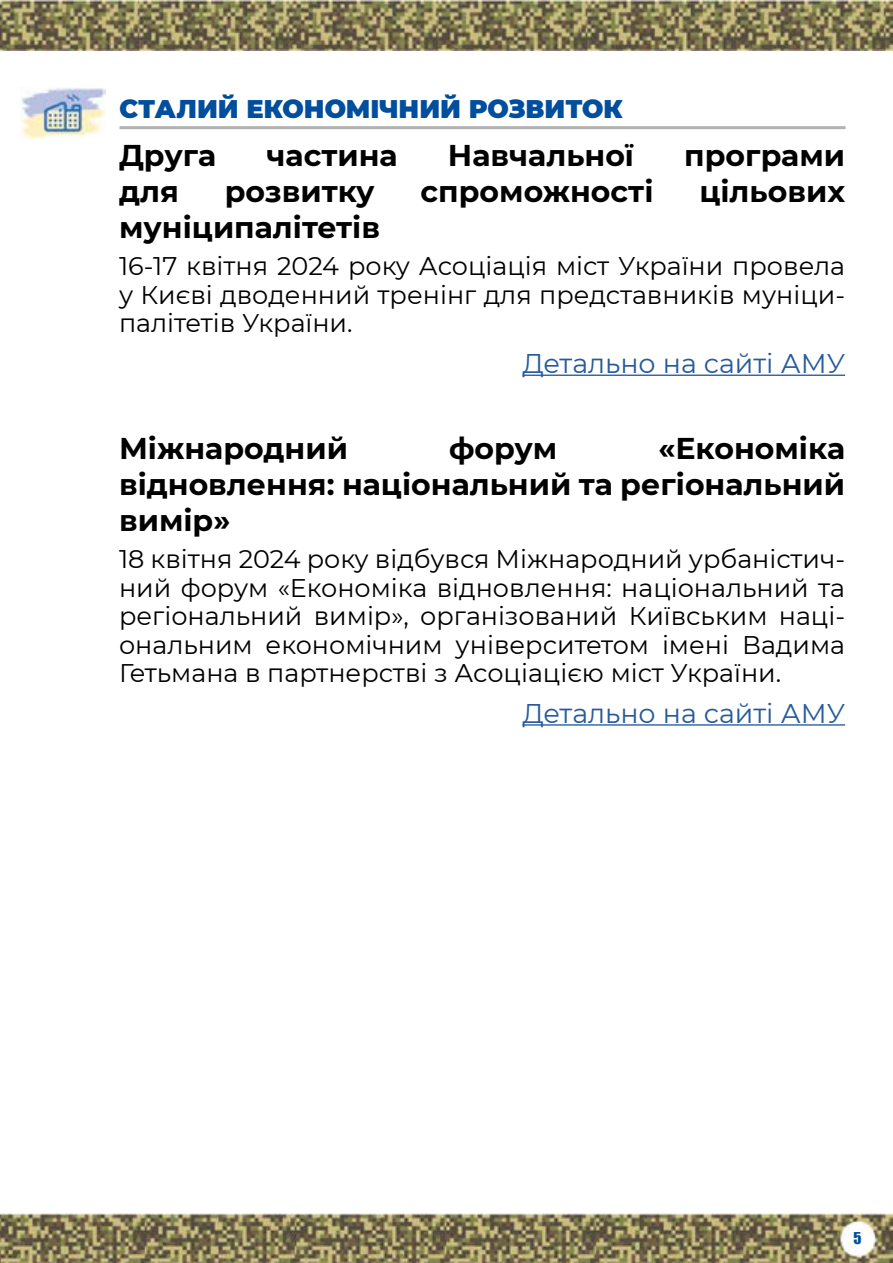
<style>
.page{position:relative;width:893px;height:1263px;background:#fff}
.page>*{position:absolute;margin:0;border:0;box-sizing:border-box;transform-origin:0 0}
.t1{font:700 30px/36px "Montserrat";color:#000;text-align:justify}
.t2{font:27px "Montserrat";color:#275b9b}
.t3{font:25.5px/28.5px "Montserrat";color:#000;text-align:justify}
.t4{font:900 25.5px "Montserrat";color:#004e9d}
.t5{font:15px "Impact";color:#004e9d}
</style>
<div class="page">
<img style="left:0;top:0;width:893px;height:50px">
<img style="left:0;top:1213px;width:893px;height:50px">
<img style="left:20px;top:87px;width:85px;height:51px">
<hr style="left:120px;top:126px;width:726px;height:3px;background:#b3b2b2">
<hr style="left:522px;top:375px;width:323px;height:1px;background:#275b9b">
<hr style="left:522px;top:724px;width:323px;height:2px;background:#275b9b">
<p class="t4" style="left:120px;top:90px;width:505px">СТАЛИЙ ЕКОНОМІЧНИЙ РОЗВИТОК</p>
<p class="t1" style="left:119px;top:136px;width:99px">Друга</p>
<p class="t1" style="left:267px;top:136px;width:133px">частина</p>
<p class="t1" style="left:448px;top:136px;width:188px">Навчальної</p>
<p class="t1" style="left:684px;top:136px;width:162px">програми</p>
<p class="t1" style="left:119px;top:172px;width:61px">для</p>
<p class="t1" style="left:225px;top:172px;width:151px">розвитку</p>
<p class="t1" style="left:420px;top:172px;width:235px">спроможності</p>
<p class="t1" style="left:699px;top:172px;width:147px">цільових</p>
<p class="t1" style="left:119px;top:208px;width:263px">муніципалітетів</p>
<p class="t3" style="left:119px;top:251px;width:728px">16-17 квітня 2024 року Асоціація міст України провела у Києві дводенний тренінг для представників муніци&shy;палітетів України.</p>
<p class="t2" style="left:522px;top:345px;width:324px">Детально на сайті АМУ</p>
<p class="t1" style="left:119px;top:429px;width:728px;text-indent:539px">«Економіка відновлення: національний та регіональний вимір»</p>
<p class="t3" style="left:119px;top:544px;width:728px">18 квітня 2024 року відбувся Міжнародний урбаністич&shy;ний форум «Економіка відновлення: національний та регіональний вимір», організований Київським наці&shy;ональним економічним університетом імені Вадима Гетьмана в партнерстві з Асоціацією міст України.</p>
<p class="t2" style="left:522px;top:695px;width:324px">Детально на сайті АМУ</p>
<p class="t1" style="left:119px;top:429px;width:231px">Міжнародний</p>
<p class="t1" style="left:449px;top:429px;width:110px">форум</p>
<p class="t5" style="left:853px;top:1226px;width:10px">5</p>
</div>
